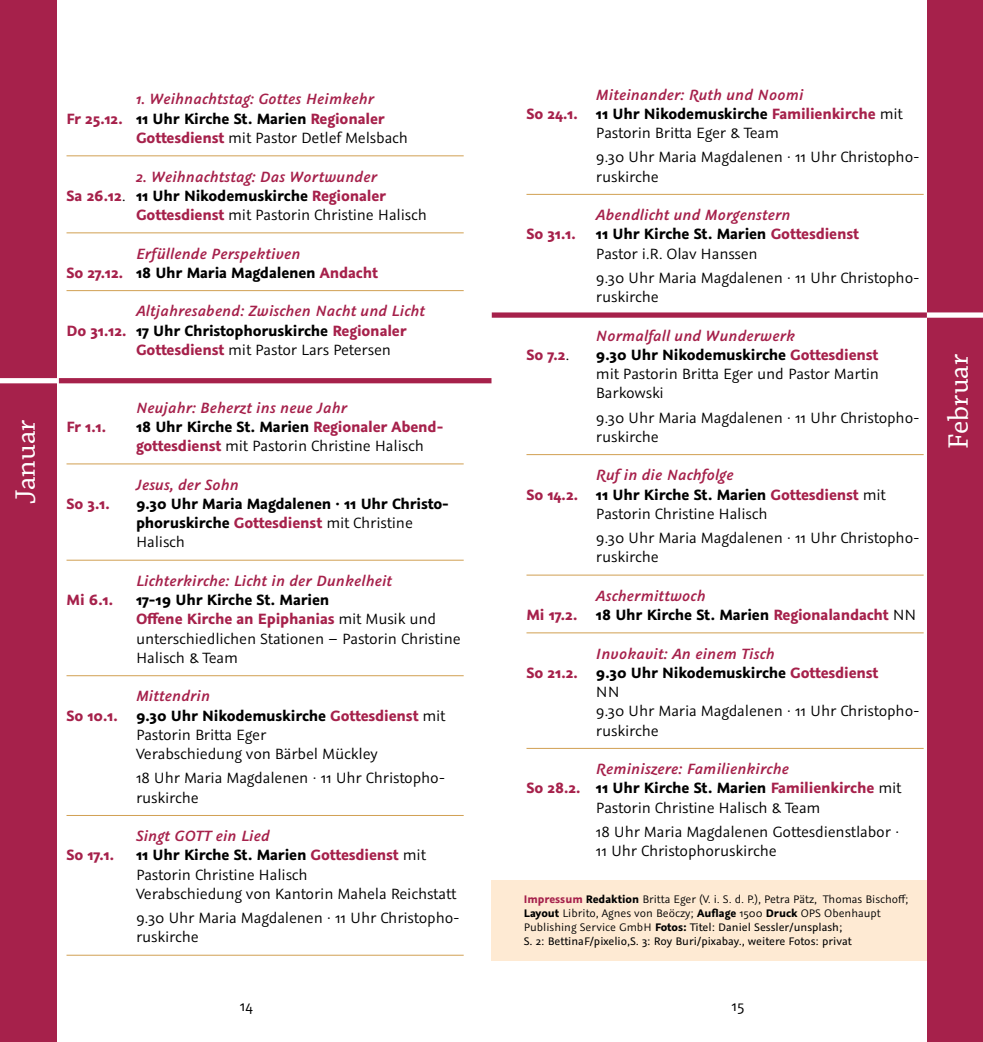
<style>
.page{position:relative;width:983px;height:1042px;background:#fff}
.page>*{position:absolute;margin:0;border:0;box-sizing:border-box;transform-origin:0 0}
.t1{font:29.57px "Chaparral Pro";color:#fff}
.t2{font:16.62px/19.2px "Graublau Sans";letter-spacing:-.01em;color:#000}
.t3{font:700 16.62px/19.2px "Graublau Sans";letter-spacing:-.01em;color:#a6214b}
.t4{font:italic 16.62px "Graublau Sans Smbold";letter-spacing:.01em;color:#a6214b}
.t5{font:700 16.62px/19.2px "Graublau Sans";letter-spacing:-.01em;color:#000}
.t6{font:12.25px/14px "Graublau Sans";color:#000}
.s1{color:#000}
.s2{font-weight:400;color:#000}
.s3{color:#a6214b}
.s4{font-weight:400}
.s5{font-weight:700}
.s6{font-weight:700;color:#a6214b}
.s7{font-style:inherit}
</style>
<div class="page">
<div style="left:491px;top:880px;width:438px;height:81px;background:#feead3"></div>
<div style="left:926px;top:0;width:56px;height:1042px;background:#a6214b"></div>
<div style="left:0;top:0;width:57px;height:1042px;background:#a6214b"></div>
<div style="left:0;top:378px;width:64px;height:5px;background:#fff"></div>
<div style="left:926px;top:312px;width:56px;height:6px;background:#fff"></div>
<div style="left:59px;top:378px;width:432px;height:5px;background:#a6214b"></div>
<hr style="left:66px;top:155px;width:397px;height:1px;background:#d1a052">
<hr style="left:66px;top:232px;width:397px;height:1px;background:#d1a052">
<hr style="left:66px;top:290px;width:397px;height:1px;background:#d1a052">
<hr style="left:66px;top:463px;width:397px;height:1px;background:#d1a052">
<hr style="left:66px;top:560px;width:397px;height:1px;background:#d1a052">
<hr style="left:66px;top:675px;width:397px;height:1px;background:#d1a052">
<hr style="left:66px;top:815px;width:397px;height:1px;background:#d1a052">
<hr style="left:66px;top:955px;width:397px;height:1px;background:#d1a052">
<hr style="left:526px;top:194px;width:397px;height:1px;background:#d1a052">
<hr style="left:526px;top:454px;width:397px;height:1px;background:#d1a052">
<hr style="left:526px;top:575px;width:397px;height:1px;background:#d1a052">
<hr style="left:526px;top:632px;width:397px;height:1px;background:#d1a052">
<hr style="left:526px;top:748px;width:397px;height:1px;background:#d1a052">
<div style="left:491px;top:312px;width:435px;height:6px;background:#a6214b"></div>
<h1 class="t1" style="left:9px;top:504px;width:86px;rotate:-90deg">Januar</h1>
<p class="t4" style="left:136px;top:88px;width:239px">1. Weihnachtstag: Gottes Heimkehr</p>
<p class="t3" style="left:136px;top:109px;width:273px;text-indent:-69px">Fr 25.12. <span class="s1">11 Uhr Kirche St. Marien</span> Regionaler<br>Gottesdienst <span class="s2">mit Pastor Detlef Melsbach</span></p>
<p class="t4" style="left:136px;top:165px;width:242px">2. Weihnachtstag: Das Wortwunder</p>
<p class="t3" style="left:136px;top:186px;width:292px;text-indent:-69px">Sa 26.12<span class="s2">.</span> <span class="s1">11 Uhr Nikodemuskirche</span> Regionaler<br>Gottesdienst <span class="s2">mit Pastorin Christine Halisch</span></p>
<p class="t4" style="left:136px;top:242px;width:166px">Erfüllende Perspektiven</p>
<p class="t5" style="left:66px;top:263px;width:313px"><span class="s3">So 27.12.</span> 18 Uhr Maria Magdalenen <span class="s3">Andacht</span></p>
<p class="t4" style="left:136px;top:300px;width:290px">Altjahresabend: Zwischen Nacht und Licht</p>
<p class="t3" style="left:136px;top:321px;width:272px;text-indent:-69px">Do 31.12. <span class="s1">17 Uhr Christophoruskirche</span> Regionaler<br>Gottesdienst <span class="s2">mit Pastor Lars Petersen</span></p>
<p class="t4" style="left:136px;top:396px;width:212px">Neujahr: Beherzt ins neue Jahr</p>
<p class="t3" style="left:66px;top:417px;width:41px">Fr 1.1.</p>
<p class="t3" style="left:136px;top:417px;width:309px"><span class="s1">18 Uhr Kirche St. Marien</span> Regionaler Abend&shy;gottesdienst <span class="s2">mit Pastorin Christine Halisch</span></p>
<p class="t4" style="left:136px;top:473px;width:104px">Jesus, der Sohn</p>
<p class="t3" style="left:66px;top:494px;width:45px">So 3.1.</p>
<p class="t5" style="left:136px;top:494px;width:314px">9.30 Uhr Maria Magdalenen · 11 Uhr Christo&shy;phoruskirche <span class="s3">Gottesdienst</span> <span class="s4">mit Christine<br>Halisch</span></p>
<p class="t4" style="left:136px;top:570px;width:257px">Lichterkirche: Licht in der Dunkelheit</p>
<p class="t3" style="left:66px;top:590px;width:48px">Mi 6.1.</p>
<p class="t2" style="left:136px;top:590px;width:326px"><span class="s5">17-19 Uhr Kirche St. Marien<br></span><span class="s6">Offene Kirche an Epiphanias</span> mit Musik und unterschiedlichen Stationen – Pastorin Christine Halisch &amp; Team</p>
<p class="t4" style="left:136px;top:685px;width:76px">Mittendrin</p>
<p class="t2" style="left:136px;top:706px;width:311px;text-indent:-69px"><span class="s6">So 10.1.</span> <span class="s5">9.30 Uhr Nikodemuskirche</span> <span class="s6">Gottesdienst</span> mit<br>Pastorin Britta Eger<br>Verabschiedung von Bärbel Mückley</p>
<p class="t2" style="left:136px;top:768px;width:311px">18 Uhr Maria Magdalenen · 11 Uhr Christopho&shy;ruskirche</p>
<p class="t4" style="left:136px;top:825px;width:135px">Singt GOTT ein Lied</p>
<p class="t3" style="left:66px;top:845px;width:49px">So 17.1.</p>
<p class="t2" style="left:136px;top:845px;width:322px"><span class="s5">11 Uhr Kirche St. Marien</span> <span class="s6">Gottesdienst</span> mit<br>Pastorin Christine Halisch<br>Verabschiedung von Kantorin Mahela Reichstatt</p>
<p class="t2" style="left:136px;top:908px;width:325px">9.30 Uhr Maria Magdalenen · 11 Uhr Christopho&shy;ruskirche</p>
<p class="t4" style="left:596px;top:83px;width:209px">Miteinander: Ruth und Noomi</p>
<p class="t2" style="left:596px;top:104px;width:308px;text-indent:-69px"><span class="s6">So 24.1.</span> <span class="s5">11 Uhr Nikodemuskirche</span> <span class="s6">Familienkirche</span> mit<br>Pastorin Britta Eger &amp; Team</p>
<p class="t2" style="left:596px;top:147px;width:325px">9.30 Uhr Maria Magdalenen · 11 Uhr Christopho&shy;ruskirche</p>
<p class="t4" style="left:596px;top:204px;width:196px">Abendlicht und Morgenstern</p>
<p class="t2" style="left:596px;top:224px;width:264px;text-indent:-69px"><span class="s6">So 31.1.</span> <span class="s5">11 Uhr Kirche St. Marien</span> <span class="s6">Gottesdienst<br></span>Pastor i.R. Olav Hanssen</p>
<p class="t2" style="left:596px;top:268px;width:325px">9.30 Uhr Maria Magdalenen · 11 Uhr Christopho&shy;ruskirche</p>
<p class="t4" style="left:596px;top:324px;width:200px">Normalfall und Wunderwerk</p>
<p class="t3" style="left:526px;top:345px;width:44px">So 7.2<span class="s2">.</span></p>
<p class="t2" style="left:596px;top:345px;width:284px;text-align:justify"><span class="s5">9.30 Uhr Nikodemuskirche</span> <span class="s6">Gottesdienst </span>mit Pastorin Britta Eger und Pastor Martin Barkowski</p>
<p class="t2" style="left:596px;top:408px;width:325px">9.30 Uhr Maria Magdalenen · 11 Uhr Christopho&shy;ruskirche</p>
<p class="t4" style="left:596px;top:464px;width:139px">Ruf in die Nachfolge</p>
<p class="t2" style="left:596px;top:485px;width:291px;text-indent:-69px"><span class="s6">So 14.2.</span> <span class="s5">11 Uhr Kirche St. Marien</span> <span class="s6">Gottesdienst</span> mit<br>Pastorin Christine Halisch</p>
<p class="t2" style="left:596px;top:528px;width:325px">9.30 Uhr Maria Magdalenen · 11 Uhr Christopho&shy;ruskirche</p>
<p class="t4" style="left:596px;top:584px;width:111px">Aschermittwoch</p>
<p class="t3" style="left:526px;top:605px;width:391px">Mi 17.2. <span class="s1">18 Uhr Kirche St. Marien</span> Regionalandacht <span class="s2">NN</span></p>
<p class="t4" style="left:596px;top:642px;width:180px">Invokavit: An einem Tisch</p>
<p class="t2" style="left:596px;top:663px;width:325px;text-indent:-69px"><span class="s6">So 21.2.</span> <span class="s5">9.30 Uhr Nikodemuskirche</span> <span class="s6">Gottesdienst<br></span>NN<br>9.30 Uhr Maria Magdalenen · 11 Uhr Christopho&shy;ruskirche</p>
<p class="t4" style="left:596px;top:758px;width:194px">Reminiszere: Familienkirche</p>
<p class="t2" style="left:596px;top:778px;width:307px;text-indent:-69px"><span class="s6">So 28.2.</span> <span class="s5">11 Uhr Kirche St. Marien</span> <span class="s6">Familienkirche</span> mit<br>Pastorin Christine Halisch &amp; Team</p>
<p class="t2" style="left:596px;top:822px;width:305px">18 Uhr Maria Magdalenen Gottesdienstlabor ·<br>11 Uhr Christophoruskirche</p>
<p class="t6" style="left:523px;top:892px;width:386px"><span class="s6">Impressum</span> <span class="s5">Redaktion</span> Britta Eger (V. i. S. d. P.), Petra Pätz, Thomas Bischoff; <span class="s5">Layout</span> Librito, Agnes von Beöczy; <span class="s5">Auflage</span> 1500 <span class="s5">Druck</span> OPS Obenhaupt Publishing Service GmbH <span class="s5">Fotos:</span> <span class="s7">Titel: Daniel Sessler/unsplash;<br>S. 2: BettinaF/pixelio,S. 3: Roy Buri/pixabay., weitere Fotos: privat</span></p>
<p class="t2" style="left:240px;top:996px;width:14px">14</p>
<p class="t2" style="left:731px;top:996px;width:14px">15</p>
<h1 class="t1" style="left:941px;top:449px;width:97px;rotate:-90deg">Februar</h1>
</div>
